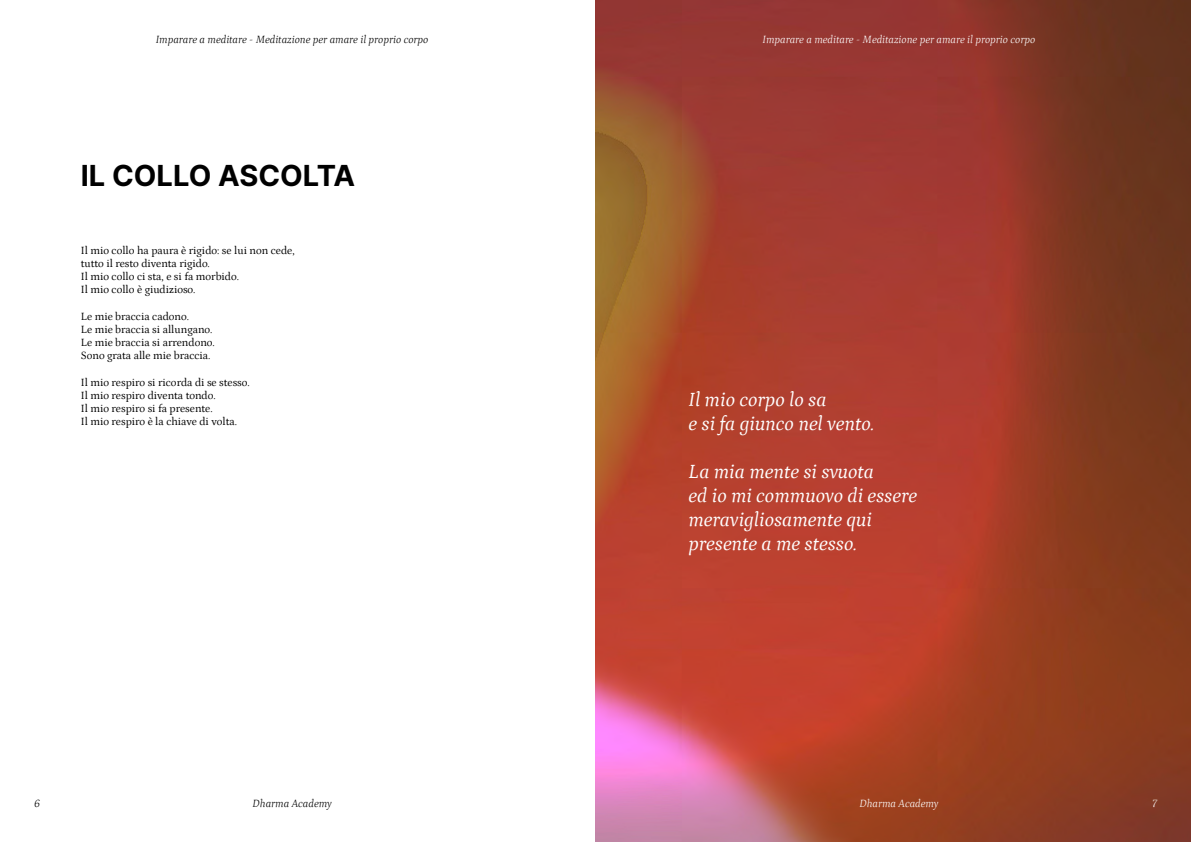
<style>
.page{position:relative;width:1191px;height:842px;background:#fff}
.page>*{position:absolute;margin:0;border:0;box-sizing:border-box;transform-origin:0 0}
.t1{font:700 29px "Inter";color:#000}
.t2{font:italic 20px/24px "Petrona";color:#fff}
.t3{font:11px/13.2px "Petrona";color:#000}
.t4{font:italic 300 11px "Petrona";color:#000}
.t5{font:italic 300 11px "Petrona";color:#fff}
</style>
<div class="page">
<img style="left:595px;top:0;width:596px;height:842px">
<p class="t4" style="left:156px;top:32px;width:274px">Imparare a meditare - Meditazione per amare il proprio corpo</p>
<h1 class="t1" style="left:81px;top:155px;width:276px">IL COLLO ASCOLTA</h1>
<p class="t3" style="left:81px;top:243px;width:215px">Il mio collo ha paura è rigido: se lui non cede, tutto il resto diventa rigido.<br>Il mio collo ci sta, e si fa morbido.<br>Il mio collo è giudizioso.</p>
<p class="t3" style="left:81px;top:309px;width:135px">Le mie braccia cadono.<br>Le mie braccia si allungano.<br>Le mie braccia si arrendono.<br>Sono grata alle mie braccia.</p>
<p class="t3" style="left:81px;top:375px;width:170px">Il mio respiro si ricorda di se stesso.<br>Il mio respiro diventa tondo.<br>Il mio respiro si fa presente.<br>Il mio respiro è la chiave di volta.</p>
<p class="t5" style="left:762px;top:32px;width:274px">Imparare a meditare - Meditazione per amare il proprio corpo</p>
<h2 class="t2" style="left:688px;top:385px;width:188px">Il mio corpo lo sa<br>e si fa giunco nel vento.</h2>
<h2 class="t2" style="left:688px;top:457px;width:230px">La mia mente si svuota<br>ed io mi commuovo di essere meravigliosamente qui presente a me stesso.</h2>
<p class="t4" style="left:34px;top:795px;width:7px">6</p>
<p class="t5" style="left:859px;top:795px;width:80px">Dharma Academy</p>
<p class="t5" style="left:1152px;top:795px;width:6px">7</p>
<p class="t4" style="left:253px;top:795px;width:80px">Dharma Academy</p>
</div>
